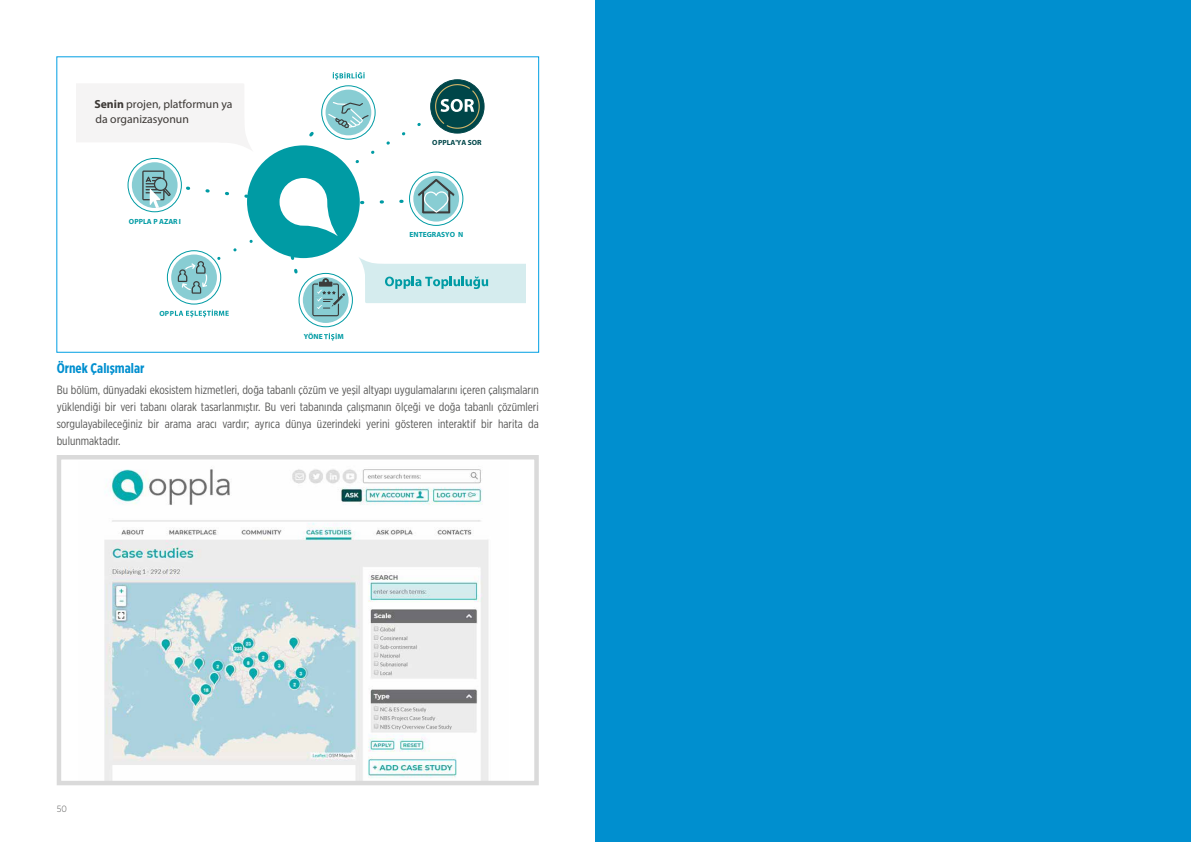
<style>
.page{position:relative;width:1191px;height:842px;background:#fff}
.page>*{position:absolute;margin:0;border:0;box-sizing:border-box;transform-origin:0 0}
.t1{font:700 14px "Gotham X Narrow";color:#008fcf}
.t2{font:12px/17px "Gotham X Narrow";color:#575756;text-align:justify}
.t3{font:11.7px/14.5px "Myriad Pro";color:#3c3835}
.t4{font:300 9px "Gotham Narrow";color:#575756}
.t5{font:700 7.5px "Myriad Pro";color:#009ba4}
.t6{font:700 7.5px "Myriad Pro";color:#004649}
.s1{font-weight:700}
</style>
<div class="page">
<img style="left:104px;top:469px;width:385px;height:311px">
<div style="left:57px;top:455px;width:482px;height:330px;border:4px solid #dadada"></div>
<svg style="left:324px;top:333px;width:13px;height:8px"></svg>
<svg style="left:299px;top:273px;width:53px;height:54px"></svg>
<div style="left:303px;top:277px;width:45px;height:46px;background:#88cdd3;border-radius:50%"></div>
<svg style="left:76px;top:72px;width:449px;height:246px"></svg>
<div style="left:595px;top:0;width:596px;height:842px;background:#008fcf"></div>
<p class="t3" style="left:94px;top:97px;width:140px"><span class="s1">Senin</span> projen, platformun ya da organizasyonun</p>
<p class="t5" style="left:129px;top:216px;width:54px">OPPLA P AZAR I</p>
<p class="t5" style="left:159px;top:308px;width:16px">OPP</p>
<p class="t5" style="left:304px;top:332px;width:21px">YÖNE</p>
<p class="t5" style="left:337px;top:332px;width:8px">M</p>
<p class="t6" style="left:432px;top:138px;width:51px">OPPLA'YA SOR</p>
<p class="t5" style="left:409px;top:230px;width:55px">ENTEGRASYO N</p>
<p class="t1" style="left:57px;top:360px;width:89px">Örnek Çalışmalar</p>
<p class="t2" style="left:57px;top:381px;width:483px">Bu bölüm, dünyadaki ekosistem hizmetleri, doğa tabanlı çözüm ve yeşil altyapı uygulamalarını içeren çalışmaların yüklendiği bir veri tabanı olarak tasarlanmıştır. Bu veri tabanında çalışmanın ölçeği ve doğa tabanlı çözümleri sorgulayabileceğiniz bir arama aracı vardır; ayrıca dünya üzerindeki yerini gösteren interaktif bir harita da bulunmaktadır.</p>
<p class="t4" style="left:57px;top:804px;width:12px">50</p>
</div>
